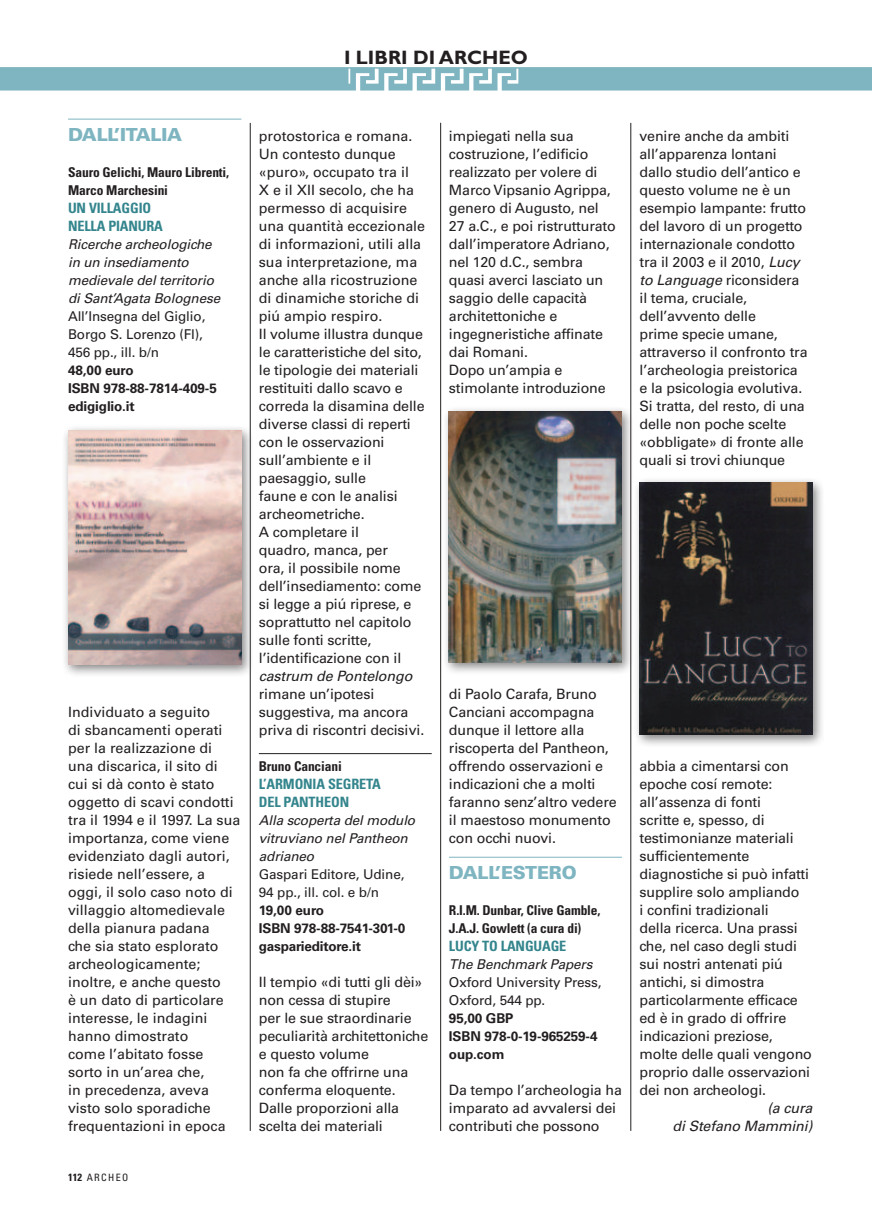
<style>
.page{position:relative;width:872px;height:1212px;background:#fff}
.page>*{position:absolute;margin:0;border:0;box-sizing:border-box;transform-origin:0 0}
.t1{font:700 19.5px "Gill Sans Std";color:#231f20}
.t2{font:900 18px "Univers LT Std";letter-spacing:-.01em;color:#7eb5c1}
.t3{font:14.25px/18px "Univers LT Std";letter-spacing:-.01em;color:#231f20}
.t4{font:700 condensed 14.25px/18px "Univers LT Std";letter-spacing:-.01em;color:#34858d}
.t5{font:italic 14.25px/18px "Univers LT Std";letter-spacing:-.01em;color:#231f20;text-align:right}
.t6{font:italic 13.5px/18px "Univers LT Std";letter-spacing:-.01em;color:#231f20}
.t7{font:13.5px/18px "Univers LT Std";letter-spacing:-.01em;color:#231f20}
.t8{font:700 13.5px/18px "Univers LT Std";letter-spacing:-.01em;color:#231f20}
.t9{font:700 condensed 13.5px/18px "Univers LT Std";letter-spacing:-.01em;color:#231f20}
.t10{font:condensed 10.2px "Univers LT Std";letter-spacing:.135em;color:#231f20}
.s1{font-weight:700;font-size:10.5px}
.s2{font-style:italic}
</style>
<div class="page">
<svg style="left:0;top:69px;width:872px;height:22px;background:#88bbc6"></svg>
<hr style="left:0;top:67px;width:872px;height:2px;background:#7eb5c1">
<hr style="left:68px;top:119px;width:173px;height:1px;background:#7eb5c1">
<hr style="left:259px;top:753px;width:173px;height:1px;background:#231f20">
<hr style="left:449px;top:857px;width:173px;height:1px;background:#7eb5c1">
<div style="left:62px;top:424px;width:192px;height:253px;background:#231f20;opacity:.55"></div>
<img style="left:68px;top:430px;width:173px;height:235px">
<div style="left:442px;top:405px;width:192px;height:270px;background:#231f20;opacity:.55"></div>
<img style="left:449px;top:411px;width:173px;height:252px">
<div style="left:633px;top:476px;width:192px;height:271px;background:#231f20;opacity:.55"></div>
<img style="left:639px;top:483px;width:173px;height:252px">
<hr style="left:630px;top:123px;width:1px;height:1008px;background:#231f20">
<hr style="left:250px;top:123px;width:1px;height:1008px;background:#231f20">
<hr style="left:440px;top:123px;width:1px;height:1008px;background:#231f20">
<h1 class="t1" style="left:344px;top:46px;width:185px">I LIBRI DI ARCHEO</h1>
<p class="t2" style="left:68px;top:123px;width:116px">DALL’ITALIA</p>
<p class="t9" style="left:68px;top:163px;width:163px">Sauro Gelichi, Mauro Librenti,<br>Marco Marchesini</p>
<p class="t4" style="left:68px;top:199px;width:96px">un villaggio nella pianura</p>
<p class="t6" style="left:68px;top:235px;width:154px">Ricerche archeologiche in un insediamento medievale del territorio di Sant’Agata Bolognese</p>
<p class="t7" style="left:68px;top:307px;width:139px">All’Insegna del Giglio,<br>Borgo S. Lorenzo (FI),<br>456 pp., ill. b/n</p>
<p class="t8" style="left:68px;top:361px;width:150px">48,00 euro<br>ISBN 978-88-7814-409-5 edigiglio.it</p>
<p class="t3" style="left:68px;top:703px;width:174px">Individuato a seguito<br>di sbancamenti operati per la realizzazione di una discarica, il sito di cui si dà conto è stato oggetto di scavi condotti tra il 1994 e il 1997. La sua importanza, come viene evidenziato dagli autori, risiede nell’essere, a oggi, il solo caso noto di villaggio altomedievale della pianura padana<br>che sia stato esplorato archeologicamente; inoltre, e anche questo<br>è un dato di particolare interesse, le indagini hanno dimostrato<br>come l’abitato fosse sorto in un’area che,<br>in precedenza, aveva visto solo sporadiche frequentazioni in epoca</p>
<p class="t10" style="left:68px;top:1170px;width:62px"><span class="s1">112</span> ARCHEO</p>
<p class="t3" style="left:259px;top:127px;width:168px">protostorica e romana.<br>Un contesto dunque «puro», occupato tra il<br>X e il XII secolo, che ha permesso di acquisire una quantità eccezionale di informazioni, utili alla sua interpretazione, ma anche alla ricostruzione di dinamiche storiche di piú ampio respiro.<br>Il volume illustra dunque le caratteristiche del sito, le tipologie dei materiali restituiti dallo scavo e correda la disamina delle diverse classi di reperti con le osservazioni sull’ambiente e il paesaggio, sulle<br>faune e con le analisi archeometriche.<br>A completare il<br>quadro, manca, per<br>ora, il possibile nome dell’insediamento: come si legge a piú riprese, e soprattutto nel capitolo sulle fonti scritte, l’identificazione con il</p>
<p class="t5" style="left:259px;top:667px;width:155px">castrum de Pontelongo</p>
<p class="t3" style="left:259px;top:685px;width:167px">rimane un’ipotesi suggestiva, ma ancora priva di riscontri decisivi.</p>
<p class="t9" style="left:259px;top:757px;width:84px">Bruno Canciani</p>
<p class="t4" style="left:259px;top:775px;width:124px">l’armonia segreta del pantheon</p>
<p class="t6" style="left:259px;top:811px;width:158px">Alla scoperta del modulo vitruviano nel Pantheon adrianeo</p>
<p class="t7" style="left:259px;top:865px;width:147px">Gaspari Editore, Udine,<br>94 pp., ill. col. e b/n</p>
<p class="t8" style="left:259px;top:901px;width:148px">19,00 euro<br>ISBN 978-88-7541-301-0 gasparieditore.it</p>
<p class="t3" style="left:259px;top:973px;width:171px">Il tempio «di tutti gli dèi» non cessa di stupire<br>per le sue straordinarie peculiarità architettoniche e questo volume<br>non fa che offrirne una conferma eloquente.<br>Dalle proporzioni alla scelta dei materiali</p>
<p class="t3" style="left:449px;top:127px;width:168px">impiegati nella sua costruzione, l’edificio realizzato per volere di<br>Marco Vipsanio Agrippa, genero di Augusto, nel<br>27 a.C., e poi ristrutturato dall’imperatore Adriano, nel 120 d.C., sembra quasi averci lasciato un saggio delle capacità architettoniche e ingegneristiche affinate dai Romani.<br>Dopo un’ampia e stimolante introduzione</p>
<p class="t3" style="left:639px;top:127px;width:170px">venire anche da ambiti all’apparenza lontani dallo studio dell’antico e questo volume ne è un esempio lampante: frutto del lavoro di un progetto internazionale condotto tra il 2003 e il 2010, <span class="s2">Lucy to Language</span> riconsidera il tema, cruciale, dell’avvento delle<br>prime specie umane, attraverso il confronto tra l’archeologia preistorica e la psicologia evolutiva.<br>Si tratta, del resto, di una delle non poche scelte «obbligate» di fronte alle quali si trovi chiunque</p>
<p class="t3" style="left:449px;top:685px;width:169px">di Paolo Carafa, Bruno<br>Canciani accompagna dunque il lettore alla riscoperta del Pantheon, offrendo osservazioni e indicazioni che a molti faranno senz’altro vedere il maestoso monumento con occhi nuovi.</p>
<p class="t2" style="left:449px;top:861px;width:14px">DALL</p>
<p class="t2" style="left:495px;top:861px;width:83px">’ESTERO</p>
<p class="t9" style="left:449px;top:901px;width:153px">R.I.M. Dunbar, Clive Gamble,<br>J.A.J. Gowlett (a cura di)</p>
<p class="t4" style="left:449px;top:937px;width:119px">lucy to language</p>
<p class="t6" style="left:449px;top:955px;width:145px">The Benchmark Papers</p>
<p class="t7" style="left:449px;top:973px;width:154px">Oxford University Press,<br>Oxford, 544 pp.</p>
<p class="t8" style="left:449px;top:1009px;width:150px">95,00 GBP<br>ISBN 978-0-19-965259-4 oup.com</p>
<p class="t3" style="left:449px;top:1081px;width:174px">Da tempo l’archeologia ha imparato ad avvalersi dei contributi che possono</p>
<p class="t3" style="left:639px;top:757px;width:174px">abbia a cimentarsi con epoche cosí remote: all’assenza di fonti<br>scritte e, spesso, di testimonianze materiali sufficientemente diagnostiche si può infatti supplire solo ampliando<br>i confini tradizionali<br>della ricerca. Una prassi che, nel caso degli studi sui nostri antenati piú antichi, si dimostra particolarmente efficace ed è in grado di offrire indicazioni preziose, molte delle quali vengono proprio dalle osservazioni dei non archeologi.</p>
<p class="t5" style="left:672px;top:1099px;width:141px">(a cura<br>di Stefano Mammini)</p>
</div>
